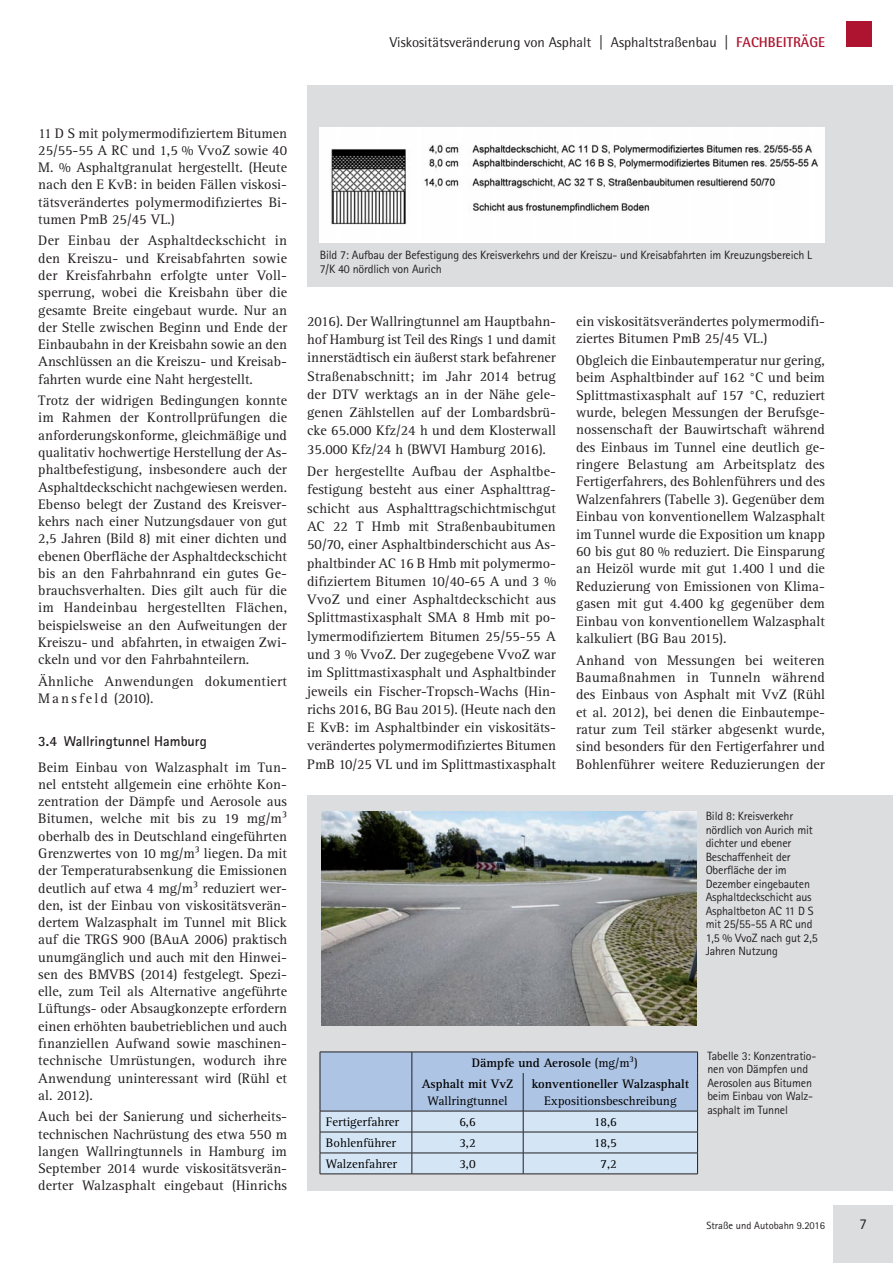
<style>
.page{position:relative;width:893px;height:1263px;background:#fff}
.page>*{position:absolute;margin:0;border:0;box-sizing:border-box;transform-origin:0 0}
.t1{font:15px "Rotis Sans Serif W1 G";color:#231f20}
.t2{font:14.25px/17.2px "Rotis Serif W1 G";color:#231f20;text-align:justify}
.t3{font:14.25px "Rotis Semi Sans W1 G";color:#231f20}
.t4{font:700 14.25px "Rotis Sans Serif W1 G";color:#231f20}
.t5{font:12.75px "Rotis Serif W1 G";color:#000}
.t6{font:700 12.75px/21px "Rotis Serif W1 G";color:#000}
.t7{font:12px/13.5px "Rotis Sans Serif W1 G";letter-spacing:-.015em;color:#231f20}
.t8{font:10.5px "Rotis Sans Serif W1 G";color:#231f20}
.s1{font-weight:700;color:#ae142f}
.s2{font-weight:400}
</style>
<div class="page">
<div style="left:833px;top:1205px;width:60px;height:58px;background:#dcdddf"></div>
<div style="left:846px;top:21px;width:26px;height:26px;background:#ae142f"></div>
<div style="left:307px;top:85px;width:586px;height:201px;background:#dcdddf"></div>
<img style="left:320px;top:128px;width:505px;height:115px">
<div style="left:307px;top:795px;width:586px;height:396px;background:#dcdddf"></div>
<img style="left:322px;top:811px;width:375px;height:215px">
<svg style="left:320px;top:1052px;width:378px;height:122px;background:#bacee5"></svg>
<hr style="left:412px;top:1073px;width:1px;height:38px;background:#231f20">
<hr style="left:523px;top:1073px;width:1px;height:38px;background:#231f20">
<hr style="left:697px;top:1073px;width:1px;height:38px;background:#231f20">
<hr style="left:412px;top:1111px;width:111px;height:1px;background:#231f20">
<hr style="left:523px;top:1111px;width:175px;height:1px;background:#231f20">
<p class="t3" style="left:390px;top:34px;width:437px">Viskositätsveränderung von Asphalt | Asphaltstraßenbau | <span class="s1">FACHBEITRÄGE</span></p>
<p class="t2" style="left:38px;top:124px;width:250px">11 D S mit polymermodifiziertem Bitumen 25/55-55 A RC und 1,5 % VvoZ sowie 40<br>M. % Asphaltgranulat hergestellt. (Heute nach den E KvB: in beiden Fällen viskosi&shy;tätsverändertes polymermodifiziertes Bi&shy;tumen PmB 25/45 VL.)</p>
<p class="t2" style="left:38px;top:232px;width:250px">Der Einbau der Asphaltdeckschicht in den Kreiszu- und Kreisabfahrten sowie der Kreisfahrbahn erfolgte unter Voll&shy;sperrung, wobei die Kreisbahn über die gesamte Breite eingebaut wurde. Nur an der Stelle zwischen Beginn und Ende der Einbaubahn in der Kreisbahn sowie an den Anschlüssen an die Kreiszu- und Kreisab&shy;fahrten wurde eine Naht hergestellt.</p>
<p class="t2" style="left:38px;top:392px;width:250px">Trotz der widrigen Bedingungen konnte im Rahmen der Kontrollprüfungen die anforderungskonforme, gleichmäßige und qualitativ hochwertige Herstellung der As&shy;phaltbefestigung, insbesondere auch der Asphaltdeckschicht nachgewiesen werden.<br>Ebenso belegt der Zustand des Kreisver&shy;kehrs nach einer Nutzungsdauer von gut 2,5 Jahren (Bild 8) mit einer dichten und ebenen Oberfläche der Asphaltdeckschicht bis an den Fahrbahnrand ein gutes Ge&shy;brauchsverhalten. Dies gilt auch für die im Handeinbau hergestellten Flächen, beispielsweise an den Aufweitungen der Kreiszu- und abfahrten, in etwaigen Zwi&shy;ckeln und vor den Fahrbahnteilern.</p>
<p class="t2" style="left:38px;top:672px;width:250px">Ähnliche Anwendungen dokumentiert<br>Mansfeld (2010).</p>
<p class="t4" style="left:38px;top:732px;width:170px">3.4 Wallringtunnel Hamburg</p>
<p class="t2" style="left:38px;top:758px;width:250px">Beim Einbau von Walzasphalt im Tun&shy;nel entsteht allgemein eine erhöhte Kon&shy;zentration der Dämpfe und Aerosole aus Bitumen, welche mit bis zu 19 mg/m³ oberhalb des in Deutschland eingeführten Grenzwertes von 10 mg/m³ liegen. Da mit der Temperaturabsenkung die Emissionen deutlich auf etwa 4 mg/m³ reduziert wer&shy;den, ist der Einbau von viskositätsverän&shy;dertem Walzasphalt im Tunnel mit Blick auf die TRGS 900 (BAuA 2006) praktisch unumgänglich und auch mit den Hinwei&shy;sen des BMVBS (2014) festgelegt. Spezi&shy;elle, zum Teil als Alternative angeführte Lüftungs- oder Absaugkonzepte erfordern einen erhöhten baubetrieblichen und auch finanziellen Aufwand sowie maschinen&shy;technische Umrüstungen, wodurch ihre Anwendung uninteressant wird (Rühl et al. 2012).</p>
<p class="t2" style="left:38px;top:1108px;width:250px">Auch bei der Sanierung und sicherheits&shy;technischen Nachrüstung des etwa 550 m langen Wallringtunnels in Hamburg im September 2014 wurde viskositätsverän&shy;derter Walzasphalt eingebaut (Hinrichs</p>
<p class="t7" style="left:320px;top:249px;width:494px">Bild 7: Aufbau der Befestigung des Kreisverkehrs und der Kreiszu- und Kreisabfahrten im Kreuzungsbereich L<br>7/K 40 nördlich von Aurich</p>
<p class="t2" style="left:307px;top:312px;width:250px;line-height:18.3px">2016). Der Wallringtunnel am Hauptbahn&shy;hof Hamburg ist Teil des Rings 1 und damit innerstädtisch ein äußerst stark befahrener Straßenabschnitt; im Jahr 2014 betrug der DTV werktags an in der Nähe gele&shy;genen Zählstellen auf der Lombardsbrü&shy;cke 65.000 Kfz/24 h und dem Klosterwall 35.000 Kfz/24 h (BWVI Hamburg 2016).</p>
<p class="t2" style="left:307px;top:462px;width:250px;line-height:18.3px">Der hergestellte Aufbau der Asphaltbe&shy;festigung besteht aus einer Asphalttrag&shy;schicht aus Asphalttragschichtmischgut AC 22 T Hmb mit Straßenbaubitumen 50/70, einer Asphaltbinderschicht aus As&shy;phaltbinder AC 16 B Hmb mit polymermo&shy;difiziertem Bitumen 10/40-65 A und 3 % VvoZ und einer Asphaltdeckschicht aus Splittmastixasphalt SMA 8 Hmb mit po&shy;lymermodifiziertem Bitumen 25/55-55 A und 3 % VvoZ. Der zugegebene VvoZ war im Splittmastixasphalt und Asphaltbinder jeweils ein Fischer-Tropsch-Wachs (Hin&shy;richs 2016, BG Bau 2015). (Heute nach den E KvB: im Asphaltbinder ein viskositäts&shy;verändertes polymermodifiziertes Bitumen PmB 10/25 VL und im Splittmastixasphalt</p>
<p class="t2" style="left:576px;top:312px;width:250px">ein viskositätsverändertes polymermodifi&shy;ziertes Bitumen PmB 25/45 VL.)</p>
<p class="t2" style="left:576px;top:351px;width:250px">Obgleich die Einbautemperatur nur gering, beim Asphaltbinder auf 162 °C und beim Splittmastixasphalt auf 157 °C, reduziert wurde, belegen Messungen der Berufsge&shy;nossenschaft der Bauwirtschaft während des Einbaus im Tunnel eine deutlich ge&shy;ringere Belastung am Arbeitsplatz des Fertigerfahrers, des Bohlenführers und des Walzenfahrers (Tabelle 3). Gegenüber dem Einbau von konventionellem Walzasphalt im Tunnel wurde die Exposition um knapp 60 bis gut 80 % reduziert. Die Einsparung an Heizöl wurde mit gut 1.400 l und die Reduzierung von Emissionen von Klima&shy;gasen mit gut 4.400 kg gegenüber dem Einbau von konventionellem Walzasphalt kalkuliert (BG Bau 2015).</p>
<p class="t2" style="left:576px;top:651px;width:250px">Anhand von Messungen bei weiteren Baumaßnahmen in Tunneln während des Einbaus von Asphalt mit VvZ (Rühl et al. 2012), bei denen die Einbautempe&shy;ratur zum Teil stärker abgesenkt wurde, sind besonders für den Fertigerfahrer und Bohlenführer weitere Reduzierungen der</p>
<p class="t7" style="left:706px;top:810px;width:114px">Bild 8: Kreisverkehr nördlich von Aurich mit dichter und ebener<br>Beschaffenheit der<br>Oberfläche der im<br>Dezember eingebauten<br>Asphaltdeckschicht aus<br>Asphaltbeton AC 11 D S mit 25/55-55 A RC und<br>1,5 % VvoZ nach gut 2,5<br>Jahren Nutzung</p>
<p class="t6" style="left:422px;top:1052px;width:217px;text-indent:50px">Dämpfe und Aerosole <span class="s2">(mg/m³)<br></span>Asphalt mit VvZ</p>
<p class="t5" style="left:427px;top:1093px;width:82px">Wallringtunnel</p>
<p class="t6" style="left:532px;top:1073px;width:159px">konventioneller Walzasphalt</p>
<p class="t5" style="left:544px;top:1093px;width:134px">Expositionsbeschreibung</p>
<p class="t5" style="left:326px;top:1114px;width:75px">Fertigerfahrer</p>
<p class="t5" style="left:459px;top:1114px;width:18px">6,6</p>
<p class="t5" style="left:594px;top:1114px;width:24px">18,6</p>
<p class="t5" style="left:326px;top:1135px;width:71px">Bohlenführer</p>
<p class="t5" style="left:459px;top:1135px;width:18px">3,2</p>
<p class="t5" style="left:594px;top:1135px;width:24px">18,5</p>
<p class="t5" style="left:326px;top:1156px;width:72px">Walzenfahrer</p>
<p class="t5" style="left:459px;top:1156px;width:18px">3,0</p>
<p class="t5" style="left:600px;top:1156px;width:18px">7,2</p>
<p class="t7" style="left:707px;top:1049px;width:111px">Tabelle 3: Konzentratio&shy;nen von Dämpfen und<br>Aerosolen aus Bitumen beim Einbau von Walz&shy;asphalt im Tunnel</p>
<p class="t8" style="left:706px;top:1219px;width:120px">Straße und Autobahn 9.2016</p>
<p class="t1" style="left:859px;top:1215px;width:9px">7</p>
</div>
